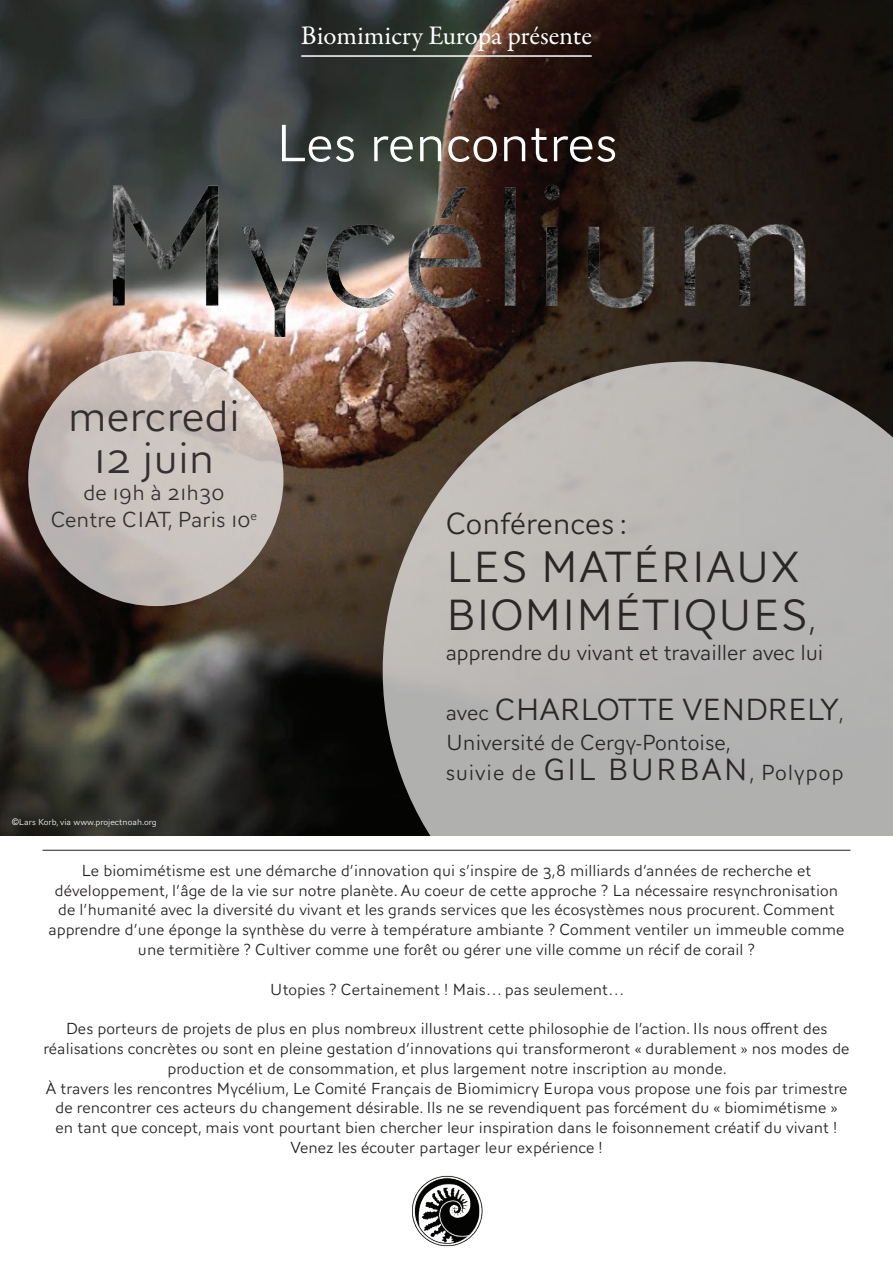
<style>
.page{position:relative;width:893px;height:1263px;background:#fff}
.page>*{position:absolute;margin:0;border:0;box-sizing:border-box;transform-origin:0 0}
.mycelium{font:300 54px "AW Conqueror Sans";color:#fff}
.t1{font:300 45px/42px "AW Conqueror Sans";color:#231f20;text-align:center}
.t2{font:300 31.5px "AW Conqueror Sans";letter-spacing:-.03em;color:#231f20}
.t3{font:27px "Garamond Premr Pro";letter-spacing:-.005em;color:#fff}
.t4{font:300 22.5px/27px "AW Conqueror Sans";color:#231f20;text-align:center}
.centré{font:300 16.5px "AW Conqueror Sans";color:#231f20}
.t5{font:300 9px "AW Conqueror Sans";color:#fff}
.s1{font-family:"Arial";font-weight:400}
.s2{font-size:31.5px}
.s3{font-size:22.5px}
</style>
<div class="page">
<img style="left:0;top:0;width:893px;height:835px">
<svg style="left:28px;top:351px;width:255px;height:255px;background:#c8c0bc"></svg>
<svg style="left:383px;top:361px;width:510px;height:490px;background:#aba8a5"></svg>
<img style="left:69px;top:180px;width:751px;height:157px">
<img style="left:412px;top:1175px;width:70px;height:71px">
<hr style="left:43px;top:850px;width:807px;height:1px;background:#231f20">
<hr style="left:301px;top:55px;width:291px;height:2px;background:#fff">
<p class="t3" style="left:301px;top:19px;width:293px">Biomimicry Europa présente</p>
<p class="mycelium" style="left:275px;top:99px;width:344px">Les rencontres</p>
<h2 class="t1" style="left:68px;top:395px;width:173px">mercredi<br>12 juin</h2>
<h3 class="t4" style="left:51px;top:479px;width:208px">de 19h à 21h30<br>Centre CIAT, Paris 10<sup>e</sup></h3>
<p class="t5" style="left:12px;top:814px;width:146px"><span class="s1">©</span>Lars Korb, via www.projectnoah.org</p>
<h3 class="t2" style="left:445px;top:497px;width:183px">Conférences :</h3>
<h2 class="t1" style="left:445px;top:542px;width:373px;line-height:48px;text-align:left">Les matériaux biomimétiques<span class="s2">,</span></h2>
<h3 class="t4" style="left:445px;top:638px;width:379px">apprendre du vivant et travailler avec lui</h3>
<h3 class="t2" style="left:445px;top:683px;width:400px"><span class="s3">avec</span> Charlotte Vendrely<span class="s3">,</span></h3>
<h3 class="t4" style="left:445px;top:727px;width:400px;line-height:30px;text-align:left">U niversité de Cergy-Pontoise,<br>suivie de <span class="s2">Gil B urban</span>, Polypop</h3>
<p class="centré" style="left:82px;top:857px;width:731px">Le biomimétisme est une démarche d’innovation qui s’inspire de 3,8 milliards d’années de recherche et</p>
<p class="centré" style="left:55px;top:876px;width:785px">développement, l’âge de la vie sur notre planète. Au coeur de cette approche ? La nécessaire resynchronisation</p>
<p class="centré" style="left:58px;top:896px;width:778px">de l’humanité avec la diversité du vivant et les grands services que les écosystèmes nous procurent. Comment</p>
<p class="centré" style="left:48px;top:916px;width:798px">apprendre d’une éponge la synthèse du verre à température ambiante ? Comment ventiler un immeuble comme</p>
<p class="centré" style="left:138px;top:936px;width:618px">une termitière ? Cultiver comme une forêt ou gérer une ville comme un récif de corail ?</p>
<p class="centré" style="left:270px;top:975px;width:356px">Utopies ? Certainement ! Mais… pas seulement…</p>
<p class="centré" style="left:66px;top:1015px;width:763px">Des porteurs de projets de plus en plus nombreux illustrent cette philosophie de l’action. Ils nous offrent des</p>
<p class="centré" style="left:43px;top:1035px;width:808px">réalisations concrètes ou sont en pleine gestation d’innovations qui transformeront « durablement » nos modes de</p>
<p class="centré" style="left:168px;top:1055px;width:561px">production et de consommation, et plus largement notre inscription au monde.</p>
<p class="centré" style="left:45px;top:1074px;width:804px">À travers les rencontres Mycélium, Le Comité Français de Biomimicry Europa vous propose une fois par trimestre</p>
<p class="centré" style="left:56px;top:1094px;width:783px">de rencontrer ces acteurs du changement désirable. Ils ne se revendiquent pas forcément du « biomimétisme »</p>
<p class="centré" style="left:56px;top:1114px;width:783px">en tant que concept, mais vont pourtant bien chercher leur inspiration dans le foisonnement créatif du vivant !</p>
<p class="centré" style="left:290px;top:1134px;width:314px">Venez les écouter partager leur expérience !</p>
</div>
